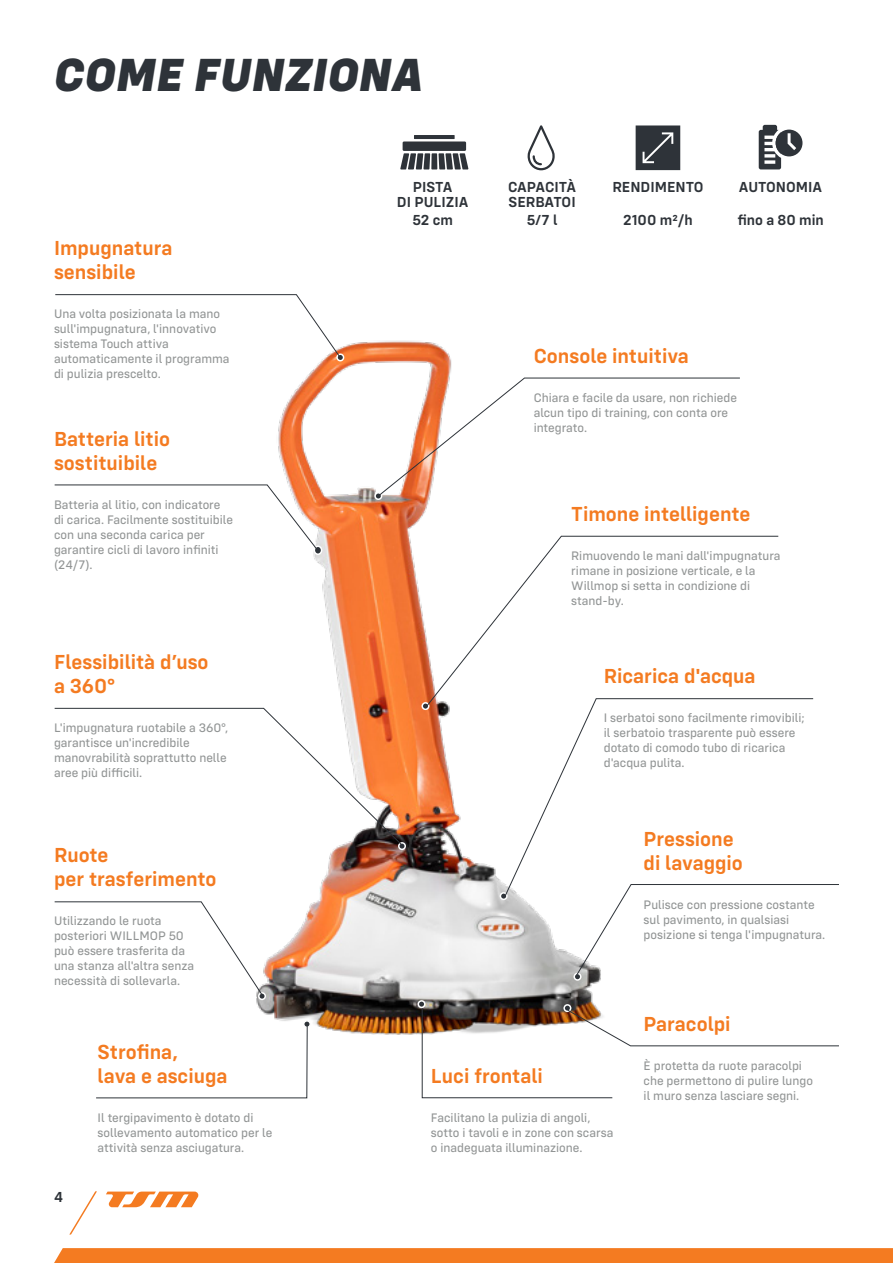
<style>
.page{position:relative;width:893px;height:1263px;background:#fff}
.page>*{position:absolute;margin:0;border:0;box-sizing:border-box;transform-origin:0 0}
.t1{font:italic 800 48px "Config";color:#2e3339}
.t2{font:600 21px/24px "Config";color:#f47b21}
.t3{font:600 15px/15px "Config";color:#2e3339}
.t4{font:12.75px/15px "Config Text";color:#929595}
</style>
<div class="page">
<img style="left:54px;top:124px;width:749px;height:975px">
<div style="left:418px;top:1001px;width:7px;height:6px;background:#2e3339;border-radius:50%"></div>
<div style="left:418px;top:1000px;width:8px;height:8px;border:2px solid #fff;border-radius:50%"></div>
<svg style="left:54px;top:1248px;width:839px;height:15px;background:#f47c23"></svg>
<svg style="left:69px;top:1191px;width:28px;height:43px"></svg>
<svg style="left:106px;top:1191px;width:92px;height:16px"></svg>
<svg style="left:759px;top:125px;width:43px;height:44px"></svg>
<svg style="left:636px;top:125px;width:44px;height:45px;background:#40454a"></svg>
<hr style="left:414px;top:135px;width:41px;height:4px;background:#2e3339">
<div style="left:403px;top:141px;width:63px;height:10px;background:#2e3339"></div>
<div style="left:431px;top:153px;width:6px;height:16px;background:#2e3339"></div>
<svg style="left:438px;top:153px;width:30px;height:16px"></svg>
<svg style="left:400px;top:153px;width:30px;height:16px"></svg>
<svg style="left:526px;top:124px;width:29px;height:47px"></svg>
<div style="left:314px;top:545px;width:8px;height:10px;border:2px solid #fff;border-radius:50%"></div>
<svg style="left:54px;top:484px;width:265px;height:68px"></svg>
<div style="left:574px;top:973px;width:7px;height:7px;background:#2e3339;border-radius:50%"></div>
<div style="left:573px;top:973px;width:8px;height:8px;border:2px solid #fff;border-radius:50%"></div>
<div style="left:421px;top:702px;width:8px;height:8px;border:2px solid #fff;border-radius:50%"></div>
<div style="left:398px;top:842px;width:8px;height:8px;border:2px solid #fff;border-radius:50%"></div>
<div style="left:375px;top:493px;width:7px;height:6px;background:#2e3339;border-radius:50%"></div>
<div style="left:374px;top:492px;width:8px;height:8px;border:2px solid #fff;border-radius:50%"></div>
<div style="left:500px;top:893px;width:7px;height:6px;background:#2e3339;border-radius:50%"></div>
<div style="left:500px;top:892px;width:8px;height:8px;border:2px solid #fff;border-radius:50%"></div>
<div style="left:336px;top:353px;width:8px;height:8px;border:2px solid #fff;border-radius:50%"></div>
<svg style="left:55px;top:294px;width:286px;height:64px"></svg>
<svg style="left:378px;top:377px;width:363px;height:120px"></svg>
<svg style="left:424px;top:535px;width:355px;height:174px"></svg>
<svg style="left:504px;top:698px;width:310px;height:199px"></svg>
<svg style="left:575px;top:884px;width:264px;height:93px"></svg>
<svg style="left:54px;top:708px;width:350px;height:139px"></svg>
<div style="left:258px;top:992px;width:8px;height:8px;border:2px solid #fff;border-radius:50%"></div>
<svg style="left:54px;top:901px;width:211px;height:98px"></svg>
<div style="left:563px;top:1004px;width:8px;height:8px;border:2px solid #fff;border-radius:50%"></div>
<svg style="left:421px;top:1007px;width:418px;height:91px"></svg>
<div style="left:303px;top:1020px;width:8px;height:8px;border:2px solid #fff;border-radius:50%"></div>
<svg style="left:95px;top:1021px;width:215px;height:78px"></svg>
<p class="t1" style="left:54px;top:45px;width:370px">COME FUNZIONA</p>
<p class="t2" style="left:54px;top:236px;width:120px">Impugnatura sensibile</p>
<p class="t4" style="left:54px;top:306px;width:177px">Una volta posizionata la mano sull'impugnatura, l'innovativo sistema Touch attiva automaticamente il programma di pulizia prescelto.</p>
<p class="t2" style="left:54px;top:426px;width:118px">Batteria litio sostituibile</p>
<p class="t4" style="left:54px;top:497px;width:181px">Batteria al litio, con indicatore di carica. Facilmente sostituibile con una seconda carica per garantire cicli di lavoro infiniti (24/7).</p>
<p class="t2" style="left:54px;top:649px;width:156px">Flessibilità d’uso</p>
<p class="t2" style="left:54px;top:673px;width:63px">a 360°</p>
<p class="t4" style="left:54px;top:720px;width:176px">L'impugnatura ruotabile a 360°,</p>
<p class="t4" style="left:54px;top:735px;width:174px">garantisce un'incredibile manovrabilità soprattutto nelle aree più difficili.</p>
<p class="t2" style="left:54px;top:843px;width:56px">Ruote</p>
<p class="t2" style="left:54px;top:867px;width:164px">per trasferimento</p>
<p class="t4" style="left:54px;top:913px;width:109px">Utilizzando le ruota</p>
<p class="t4" style="left:54px;top:928px;width:142px">posteriori WILLMOP 50 può essere trasferita da una stanza all'altra senza necessità di sollevarla.</p>
<p class="t3" style="left:413px;top:180px;width:41px">PISTA</p>
<p class="t3" style="left:397px;top:195px;width:73px">DI PULIZIA</p>
<p class="t3" style="left:412px;top:213px;width:42px">52 cm</p>
<p class="t3" style="left:508px;top:180px;width:70px">CAPACITÀ<br>SERBATOI</p>
<p class="t3" style="left:527px;top:213px;width:32px">5/7 l</p>
<p class="t3" style="left:612px;top:180px;width:93px">RENDIMENTO</p>
<p class="t3" style="left:623px;top:213px;width:71px">2100 m2/h</p>
<p class="t3" style="left:739px;top:180px;width:85px">AUTONOMIA</p>
<p class="t3" style="left:737px;top:213px;width:88px">fino a 80 min</p>
<p class="t2" style="left:534px;top:343px;width:157px">Console intuitiva</p>
<p class="t4" style="left:534px;top:390px;width:205px">Chiara e facile da usare, non richiede alcun tipo di training, con conta ore integrato.</p>
<p class="t2" style="left:571px;top:502px;width:181px">Timone intelligente</p>
<p class="t4" style="left:571px;top:548px;width:211px">Rimuovendo le mani dall'impugnatura</p>
<p class="t4" style="left:571px;top:563px;width:186px">rimane in posizione verticale, e la</p>
<p class="t4" style="left:571px;top:578px;width:180px">Willmop si setta in condizione di</p>
<p class="t4" style="left:571px;top:593px;width:54px">stand-by.</p>
<p class="t2" style="left:604px;top:664px;width:153px">Ricarica d'acqua</p>
<p class="t4" style="left:604px;top:710px;width:202px">I serbatoi sono facilmente rimovibili; il serbatoio trasparente può essere dotato di comodo tubo di ricarica d'acqua pulita.</p>
<p class="t2" style="left:644px;top:826px;width:92px">Pressione</p>
<p class="t2" style="left:644px;top:850px;width:101px">di lavaggio</p>
<p class="t4" style="left:644px;top:897px;width:173px">Pulisce con pressione costante</p>
<p class="t4" style="left:644px;top:912px;width:147px">sul pavimento, in qualsiasi</p>
<p class="t4" style="left:644px;top:927px;width:183px">posizione si tenga l'impugnatura.</p>
<p class="t3" style="left:54px;top:1189px;width:10px">4</p>
<p class="t2" style="left:98px;top:1039px;width:82px">Strofina,</p>
<p class="t2" style="left:98px;top:1063px;width:131px">lava e asciuga</p>
<p class="t4" style="left:98px;top:1110px;width:176px">Il tergipavimento è dotato di sollevamento automatico per le attività senza asciugatura.</p>
<p class="t2" style="left:431px;top:1063px;width:113px">Luci frontali</p>
<p class="t4" style="left:431px;top:1110px;width:161px">Facilitano la pulizia di angoli,</p>
<p class="t4" style="left:431px;top:1125px;width:184px">sotto i tavoli e in zone con scarsa</p>
<p class="t4" style="left:431px;top:1140px;width:153px">o inadeguata illuminazione.</p>
<p class="t2" style="left:644px;top:1011px;width:88px">Paracolpi</p>
<p class="t4" style="left:644px;top:1058px;width:160px">È protetta da ruote paracolpi</p>
<p class="t4" style="left:644px;top:1073px;width:171px">che permettono di pulire lungo</p>
<p class="t4" style="left:644px;top:1088px;width:157px">il muro senza lasciare segni.</p>
</div>
